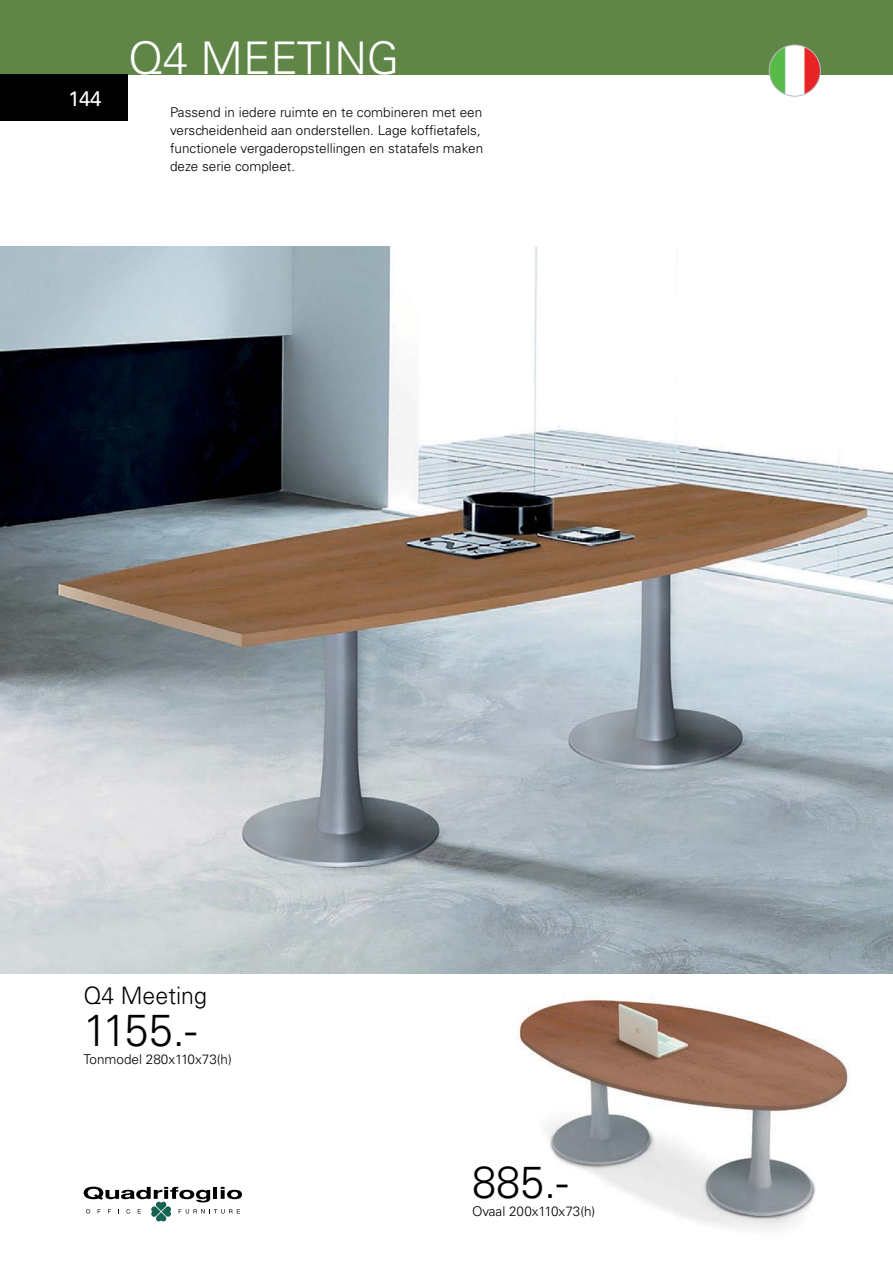
<style>
.page{position:relative;width:893px;height:1263px;background:#fff}
.page>*{position:absolute;margin:0;border:0;box-sizing:border-box;transform-origin:0 0}
.t1{font:300 45px "Univers";color:#000;scale:.96 1}
.t2{font:300 45px "Univers";color:#fff}
.t3{font:300 24px "Univers";color:#000;scale:.96 1}
.t4{font:21px "Univers";color:#fff;scale:.96 1}
.t5{font:300 13.5px/18px "Univers";color:#000}
</style>
<div class="page">
<img style="left:517px;top:999px;width:333px;height:231px">
<svg style="left:84px;top:1187px;width:158px;height:34px"></svg>
<div style="left:0;top:0;width:893px;height:74px;background:#5f8647"></div>
<div style="left:0;top:74px;width:128px;height:47px;background:#000"></div>
<img style="left:769px;top:45px;width:51px;height:51px;border-radius:50%">
<div style="left:769px;top:45px;width:52px;height:52px;border:1px solid #bbbec3;border-radius:50%"></div>
<img style="left:0;top:247px;width:893px;height:727px">
<h3 class="t4" style="left:69px;top:91px;width:36px">144</h3>
<h1 class="t2" style="left:128px;top:42px;width:273px">Q4 MEETING</h1>
<p class="t5" style="left:170px;top:104px;width:315px">Passend in iedere ruimte en te combineren met een verscheidenheid aan onderstellen. Lage koffietafels, functionele vergaderopstellingen en statafels maken deze serie compleet.</p>
<h2 class="t3" style="left:84px;top:987px;width:130px">Q4 Meeting</h2>
<h1 class="t1" style="left:84px;top:1014px;width:119px">1155.-</h1>
<p class="t5" style="left:84px;top:1052px;width:150px">Tonmodel 280x110x73(h)</p>
<h1 class="t1" style="left:472px;top:1165px;width:102px">885.-</h1>
<p class="t5" style="left:472px;top:1204px;width:125px">Ovaal 200x110x73(h)</p>
</div>
